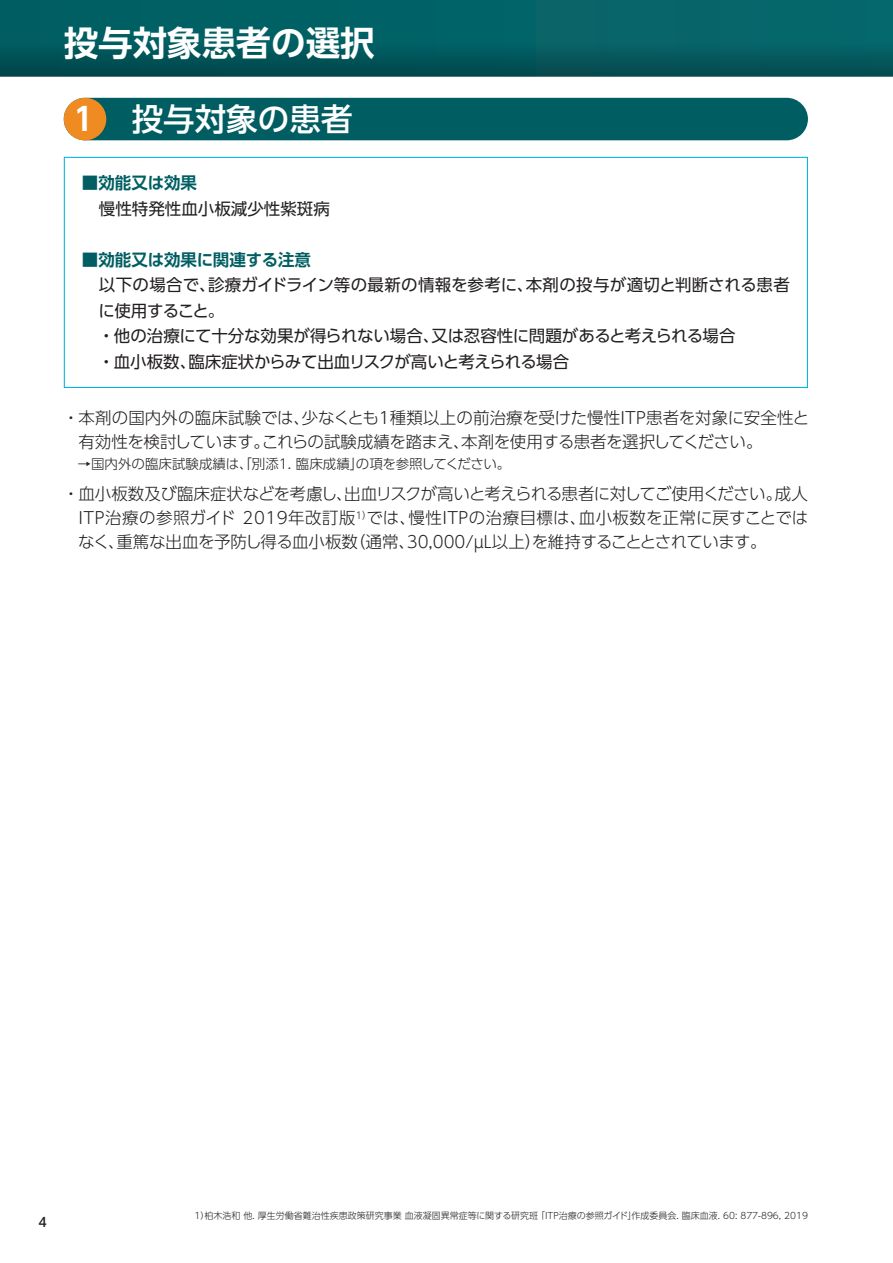
<style>
.page{position:relative;width:893px;height:1263px;background:#fff}
.page>*{position:absolute;margin:0;border:0;box-sizing:border-box;transform-origin:0 0}
.t1{font:700 34.5px "UD Shin Go Pr 6 N De";color:#fff}
.t2{font:500 31.5px "UD Shin Go Pr 6 N";color:#fff}
.t3{font:300 16.5px/24px "UD Shin Go Pr 6 N";letter-spacing:-.015em;color:#231f20}
.t4{font:16.5px/25.5px "UD Shin Go Pr 6 N";color:#231f20}
.t5{font:700 16.5px "UD Shin Go Pr 6 N De";letter-spacing:-.005em;color:#005e62}
.t6{font:300 13.5px "UD Shin Go Pr 6 N";color:#231f20}
.t7{font:500 12.75px "UD Shin Go Pr 6 N";color:#231f20}
.t8{font:300 9px "UD Shin Go Pr 6 N";color:#231f20}
.s1{font-family:"UD Shin Go Pr 6 N De";font-weight:700}
</style>
<div class="page">
<svg style="left:0;top:0;width:893px;height:42px;background:#026266"></svg>
<div style="left:0;top:42px;width:893px;height:35px;background:linear-gradient(to right,#005054,#06585d)"></div>
<div style="left:64px;top:98px;width:744px;height:42px;background:#005e62;border-radius:21px"></div>
<div style="left:64px;top:98px;width:42px;height:42px;background:#f08b21;border-radius:50%"></div>
<div style="left:64px;top:157px;width:744px;height:231px;border:1px solid #00b2e6"></div>
<h1 class="t1" style="left:64px;top:15px;width:312px">投与対象患者の選択</h1>
<h2 class="t2" style="left:74px;top:94px;width:280px"><span class="s1">1</span> 投与対象の患者</h2>
<p class="t5" style="left:82px;top:170px;width:117px">■効能又は効果</p>
<p class="t4" style="left:99px;top:195px;width:232px">慢性特発性血小板減少性紫斑病</p>
<p class="t5" style="left:82px;top:246px;width:231px">■効能又は効果に関連する注意</p>
<p class="t4" style="left:98px;top:272px;width:693px">以下の場合で、診療ガイドライン等の最新の情報を参考に、本剤の投与が適切と判断される患者に使用すること。<br>・他の治療にて十分な効果が得られない場合、又は忍容性に問題があると考えられる場合<br>・血小板数、臨床症状からみて出血リスクが高いと考えられる場合</p>
<p class="t3" style="left:78px;top:405px;width:732px;text-indent:-16px">・本剤の国内外の臨床試験では、少なくとも1種類以上の前治療を受けた慢性ITP患者を対象に安全性と有効性を検討しています。これらの試験成績を踏まえ、本剤を使用する患者を選択してください。</p>
<p class="t6" style="left:78px;top:453px;width:434px">→国内外の臨床試験成績は、「別添1. 臨床成績」の項を参照してください。</p>
<p class="t3" style="left:78px;top:481px;width:731px;text-align:justify;text-indent:-15px">・血小板数及び臨床症状などを考慮し、出血リスクが高いと考えられる患者に対してご使用ください。成人ITP治療の参照ガイド 2019年改訂版<sup>１）</sup>では、慢性ITPの治療目標は、血小板数を正常に戻すことではなく、重篤な出血を予防し得る血小板数（通常、30,000/µL以上）を維持することとされています。</p>
<p class="t7" style="left:38px;top:1212px;width:10px">4</p>
<p class="t8" style="left:194px;top:1209px;width:615px">1）柏木浩和 他. 厚生労働省難治性疾患政策研究事業 血液凝固異常症等に関する研究班 「ITP治療の参照ガイド」作成委員会. 臨床血液. 60: 877-896, 2019</p>
</div>
